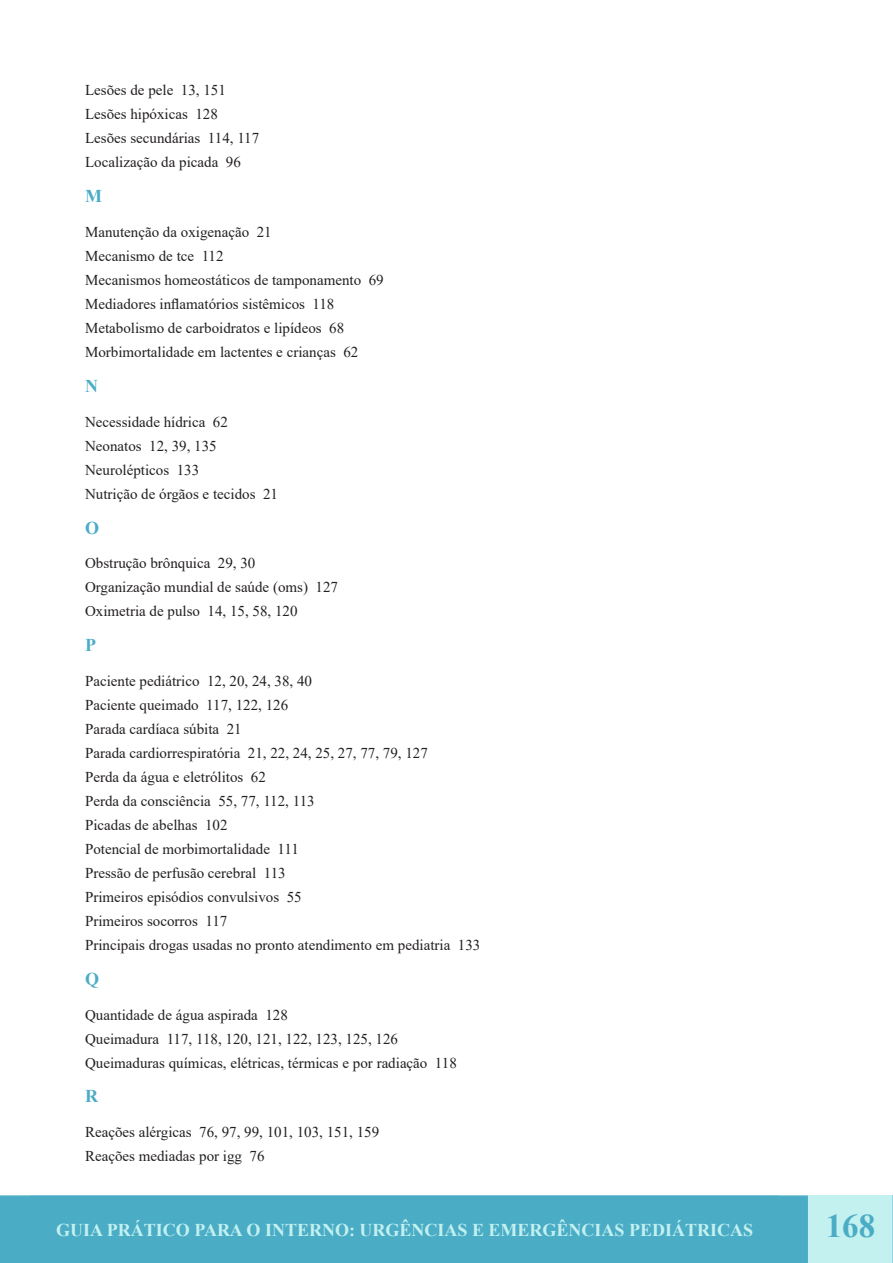
<style>
.page{position:relative;width:893px;height:1263px;background:#fff}
.page>*{position:absolute;margin:0;border:0;box-sizing:border-box;transform-origin:0 0}
.t1{font:700 33px "Times New Roman";color:#4bacc6}
.t2{font:700 18px "Times New Roman";color:#c2f1f0}
.t3{font:700 18px "Times New Roman";color:#4bacc6}
.t4{font:15px "Times New Roman";color:#231f20}
</style>
<div class="page">
<div style="left:0;top:1195px;width:810px;height:68px;background:#4bacc6;border:2px solid #4bacc6"></div>
<div style="left:809px;top:1196px;width:83px;height:66px;background:#c2f1f0"></div>
<div style="left:808px;top:1195px;width:85px;height:68px;border:2px solid #c2f1f0"></div>
<svg style="left:892px;top:1195px;width:1px;height:68px"></svg>
<p class="t4" style="left:85px;top:80px;width:142px">Lesões de pele 13, 151</p>
<p class="t4" style="left:85px;top:104px;width:134px">Lesões hipóxicas 128</p>
<p class="t4" style="left:85px;top:128px;width:176px">Lesões secundárias 114, 117</p>
<p class="t4" style="left:85px;top:152px;width:157px">Localização da picada 96</p>
<p class="t3" style="left:85px;top:183px;width:18px">M</p>
<p class="t4" style="left:85px;top:221px;width:188px">Manutenção da oxigenação 21</p>
<p class="t4" style="left:85px;top:245px;width:140px">Mecanismo de tce 112</p>
<p class="t4" style="left:85px;top:269px;width:300px">Mecanismos homeostáticos de tamponamento 69</p>
<p class="t4" style="left:85px;top:293px;width:251px">Mediadores inflamatórios sistêmicos 118</p>
<p class="t4" style="left:85px;top:317px;width:261px">Metabolismo de carboidratos e lipídeos 68</p>
<p class="t4" style="left:85px;top:341px;width:275px">Morbimortalidade em lactentes e crianças 62</p>
<p class="t3" style="left:85px;top:373px;width:14px">N</p>
<p class="t4" style="left:85px;top:411px;width:144px">Necessidade hídrica 62</p>
<p class="t4" style="left:85px;top:435px;width:133px">Neonatos 12, 39, 135</p>
<p class="t4" style="left:85px;top:459px;width:116px">Neurolépticos 133</p>
<p class="t4" style="left:85px;top:483px;width:195px">Nutrição de órgãos e tecidos 21</p>
<p class="t3" style="left:85px;top:514px;width:16px">O</p>
<p class="t4" style="left:85px;top:553px;width:172px">Obstrução brônquica 29, 30</p>
<p class="t4" style="left:85px;top:577px;width:255px">Organização mundial de saúde (oms) 127</p>
<p class="t4" style="left:85px;top:601px;width:214px">Oximetria de pulso 14, 15, 58, 120</p>
<p class="t3" style="left:85px;top:632px;width:12px">P</p>
<p class="t4" style="left:85px;top:670px;width:229px">Paciente pediátrico 12, 20, 24, 38, 40</p>
<p class="t4" style="left:85px;top:694px;width:205px">Paciente queimado 117, 122, 126</p>
<p class="t4" style="left:85px;top:718px;width:158px">Parada cardíaca súbita 21</p>
<p class="t4" style="left:85px;top:742px;width:344px">Parada cardiorrespiratória 21, 22, 24, 25, 27, 77, 79, 127</p>
<p class="t4" style="left:85px;top:766px;width:182px">Perda da água e eletrólitos 62</p>
<p class="t4" style="left:85px;top:790px;width:231px">Perda da consciência 55, 77, 112, 113</p>
<p class="t4" style="left:85px;top:814px;width:144px">Picadas de abelhas 102</p>
<p class="t4" style="left:85px;top:838px;width:215px">Potencial de morbimortalidade 111</p>
<p class="t4" style="left:85px;top:862px;width:202px">Pressão de perfusão cerebral 113</p>
<p class="t4" style="left:85px;top:886px;width:218px">Primeiros episódios convulsivos 55</p>
<p class="t4" style="left:85px;top:910px;width:144px">Primeiros socorros 117</p>
<p class="t4" style="left:85px;top:934px;width:397px">Principais drogas usadas no pronto atendimento em pediatria 133</p>
<p class="t3" style="left:85px;top:966px;width:16px">Q</p>
<p class="t4" style="left:85px;top:1004px;width:204px">Quantidade de água aspirada 128</p>
<p class="t4" style="left:85px;top:1028px;width:315px">Queimadura 117, 118, 120, 121, 122, 123, 125, 126</p>
<p class="t4" style="left:85px;top:1052px;width:373px">Queimaduras químicas, elétricas, térmicas e por radiação 118</p>
<p class="t3" style="left:85px;top:1083px;width:14px">R</p>
<p class="t4" style="left:85px;top:1121px;width:296px">Reações alérgicas 76, 97, 99, 101, 103, 151, 159</p>
<p class="t4" style="left:85px;top:1145px;width:181px">Reações mediadas por igg 76</p>
<p class="t2" style="left:56px;top:1217px;width:698px">GUIA PRÁTICO PARA O INTERNO: URGÊNCIAS E EMERGÊNCIAS PEDIÁTRICAS</p>
<h1 class="t1" style="left:826px;top:1202px;width:51px">168</h1>
</div>
